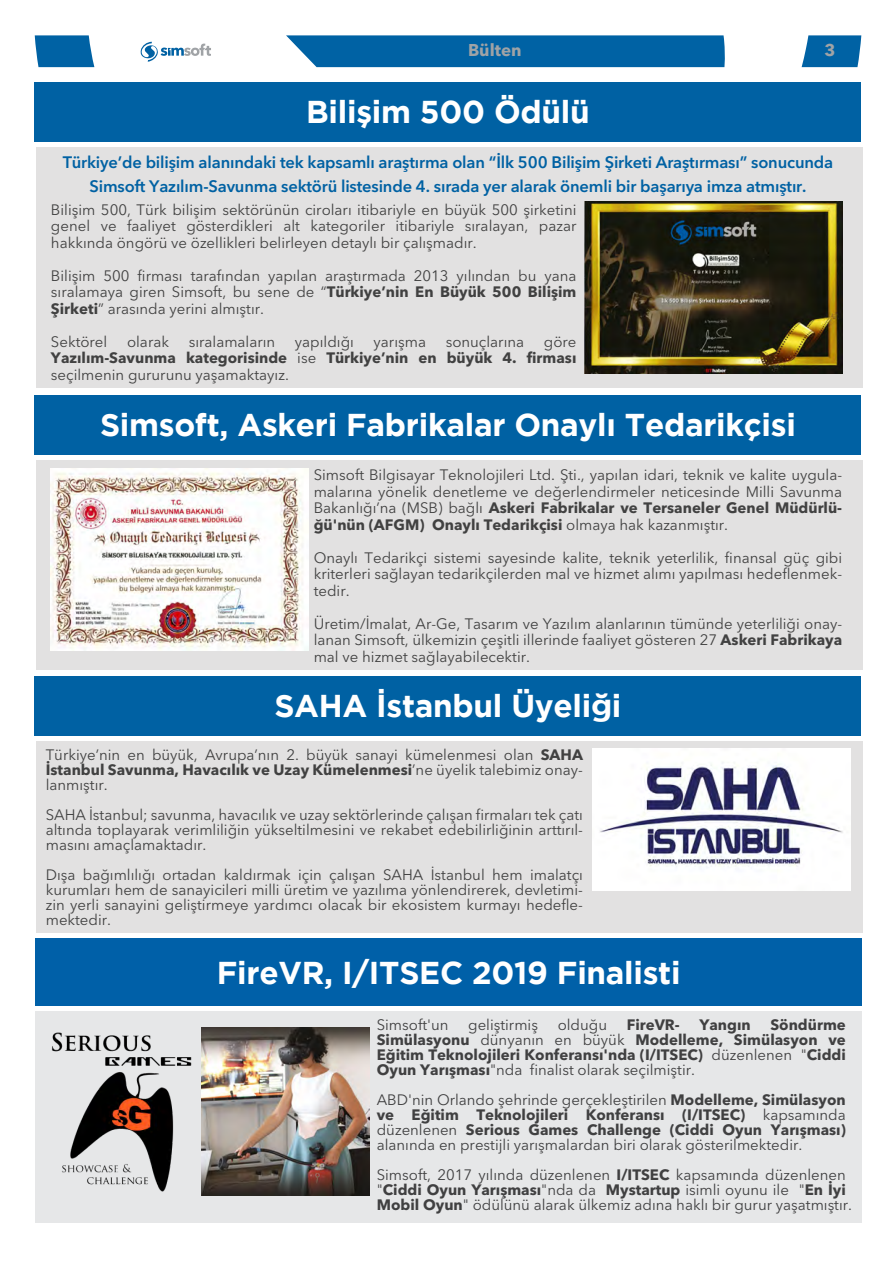
<style>
.page{position:relative;width:893px;height:1263px;background:#fff}
.page>*{position:absolute;margin:0;border:0;box-sizing:border-box;transform-origin:0 0}
.t1{font:700 31.5px "Gotham";letter-spacing:-.01em;color:#fff}
.t2{font:700 16.95px "Avenir Next LT Pro";color:#a0a3a6}
.t3{font:600 16.5px/24px "Avenir Next LT Pro";letter-spacing:-.01em;color:#0061a3;text-align:center}
.t4{font:15px/16.5px "Avenir Next LT Pro";color:#414141;text-align:justify}
.t5{font:15px/15px "Avenir Next LT Pro";color:#404041;text-align:justify}
.t6{font:700 15px/15px "Avenir Next LT Pro";color:#404041;text-align:justify}
.t7{font:700 15px/16.5px "Avenir Next LT Pro";color:#414141;text-align:justify}
.s1{font-weight:700}
.s2{font-weight:400}
</style>
<div class="page">
<div style="left:36px;top:147px;width:826px;height:241px;background:#e2e1e1"></div>
<svg style="left:35px;top:35px;width:59px;height:32px;background:#146eab"></svg>
<div style="left:286px;top:35px;width:439px;height:32px;background:#0062a4"></div>
<svg style="left:802px;top:35px;width:59px;height:32px;background:#1770ac"></svg>
<svg style="left:140px;top:42px;width:71px;height:20px"></svg>
<div style="left:35px;top:82px;width:826px;height:59px;background:#0061a3"></div>
<div style="left:36px;top:1011px;width:826px;height:212px;background:#e6e7e8"></div>
<div style="left:36px;top:938px;width:826px;height:68px;background:#0060a8"></div>
<img style="left:585px;top:202px;width:257px;height:171px">
<div style="left:36px;top:460px;width:826px;height:209px;background:#e2e1e1"></div>
<div style="left:35px;top:395px;width:826px;height:59px;background:#0061a3"></div>
<div style="left:36px;top:741px;width:826px;height:192px;background:#e2e1e1"></div>
<div style="left:35px;top:676px;width:826px;height:59px;background:#0061a3"></div>
<img style="left:51px;top:469px;width:257px;height:182px">
<img style="left:593px;top:749px;width:257px;height:141px">
<img style="left:51px;top:1032px;width:141px;height:160px">
<img style="left:201px;top:1027px;width:168px;height:168px">
<p class="t2" style="left:468px;top:39px;width:55px">Bülten</p>
<p class="t2" style="left:824px;top:39px;width:12px">3</p>
<h1 class="t1" style="left:306px;top:93px;width:285px">Bilişim 500 Ödülü</h1>
<p class="t3" style="left:63px;top:150px;width:772px">Türkiye’de bilişim alanındaki tek kapsamlı araştırma olan “İlk 500 Bilişim Şirketi Araştırması” sonucunda<br>Simsoft Yazılım-Savunma sektörü listesinde 4. sırada yer alarak önemli bir başarıya imza atmıştır.</p>
<p class="t4" style="left:51px;top:201px;width:527px">Bilişim 500, Türk bilişim sektörünün ciroları itibariyle en büyük 500 şirketini genel ve faaliyet gösterdikleri alt kategoriler itibariyle sıralayan, pazar hakkında öngörü ve özellikleri belirleyen detaylı bir çalışmadır.</p>
<p class="t4" style="left:51px;top:267px;width:527px">Bilişim 500 firması tarafından yapılan araştırmada 2013 yılından bu yana sıralamaya giren Simsoft, bu sene de “<span class="s1">Türkiye’nin En Büyük 500 Bilişim Şirketi</span>” arasında yerini almıştır.</p>
<p class="t4" style="left:51px;top:333px;width:58px">Sektörel</p>
<p class="t4" style="left:127px;top:333px;width:44px">olarak</p>
<p class="t4" style="left:189px;top:333px;width:88px">sıralamaların</p>
<p class="t4" style="left:295px;top:333px;width:60px">yapıldığı</p>
<p class="t4" style="left:374px;top:333px;width:54px">yarışma</p>
<p class="t4" style="left:446px;top:333px;width:80px">sonuçlarına</p>
<p class="t7" style="left:51px;top:333px;width:527px;text-indent:493px"><span class="s2">göre </span>Yazılım-Savunma kategorisinde <span class="s2">ise</span> Türkiye’nin en büyük 4. firması <span class="s2">seçilmenin gururunu yaşamaktayız.</span></p>
<h1 class="t1" style="left:100px;top:406px;width:697px">Simsoft, Askeri Fabrikalar Onaylı Tedarikçisi</h1>
<p class="t4" style="left:314px;top:466px;width:530px">Simsoft Bilgisayar Teknolojileri Ltd. Şti., yapılan idari, teknik ve kalite uygula&shy;malarına yönelik denetleme ve değerlendirmeler neticesinde Milli Savunma Bakanlığı’na (MSB) bağlı <span class="s1">Askeri Fabrikalar ve Tersaneler Genel Müdürlü&shy;ğü'nün (AFGM) Onaylı Tedarikçisi</span> olmaya hak kazanmıştır.</p>
<p class="t4" style="left:314px;top:549px;width:530px">Onaylı Tedarikçi sistemi sayesinde kalite, teknik yeterlilik, finansal güç gibi kriterleri sağlayan tedarikçilerden mal ve hizmet alımı yapılması hedeflenmek&shy;tedir.</p>
<p class="t4" style="left:314px;top:615px;width:530px">Üretim/İmalat, Ar-Ge, Tasarım ve Yazılım alanlarının tümünde yeterliliği onay&shy;lanan Simsoft, ülkemizin çeşitli illerinde faaliyet gösteren 27 <span class="s1">Askeri Fabrikaya </span>mal ve hizmet sağlayabilecektir.</p>
<h1 class="t1" style="left:274px;top:687px;width:349px">SAHA İstanbul Üyeliği</h1>
<p class="t4" style="left:46px;top:747px;width:539px;line-height:15px">Türkiye’nin en büyük, Avrupa’nın 2. büyük sanayi kümelenmesi olan <span class="s1">SAHA İstanbul Savunma, Havacılık ve Uzay Kümelenmesi</span>’ne üyelik talebimiz onay&shy;lanmıştır.</p>
<p class="t4" style="left:46px;top:807px;width:539px;line-height:15px">SAHA İstanbul; savunma, havacılık ve uzay sektörlerinde çalışan firmaları tek çatı altında toplayarak verimliliğin yükseltilmesini ve rekabet edebilirliğinin arttırıl&shy;masını amaçlamaktadır.</p>
<p class="t4" style="left:46px;top:867px;width:539px;line-height:15px">Dışa bağımlılığı ortadan kaldırmak için çalışan SAHA İstanbul hem imalatçı kurumları hem de sanayicileri milli üretim ve yazılıma yönlendirerek, devletimi&shy;zin yerli sanayini geliştirmeye yardımcı olacak bir ekosistem kurmayı hedefle&shy;mektedir.</p>
<h1 class="t1" style="left:217px;top:954px;width:465px">FireVR, I/ITSEC 2019 Finalisti</h1>
<p class="t5" style="left:377px;top:1017px;width:73px">Simsoft'un</p>
<p class="t5" style="left:468px;top:1017px;width:71px">geliştirmiş</p>
<p class="t5" style="left:558px;top:1017px;width:51px">olduğu</p>
<p class="t6" style="left:627px;top:1017px;width:55px">FireVR-</p>
<p class="t6" style="left:699px;top:1017px;width:53px">Yangın</p>
<p class="t6" style="left:377px;top:1017px;width:471px;text-indent:394px">Söndürme Simülasyonu <span class="s2">dünyanın en büyük</span> Modelleme, Simülasyon ve Eğitim Teknolojileri Konferansı'nda (I/ITSEC) <span class="s2">düzenlenen "</span>Ciddi Oyun Yarışması<span class="s2">"nda finalist olarak seçilmiştir.</span></p>
<p class="t5" style="left:377px;top:1092px;width:471px">ABD'nin Orlando şehrinde gerçekleştirilen <span class="s1">Modelleme, Simülasyon ve Eğitim Teknolojileri Konferansı (I/ITSEC)</span> kapsamında düzenlenen <span class="s1">Serious Games Challenge (Ciddi Oyun Yarışması) </span>alanında en prestijli yarışmalardan biri olarak gösterilmektedir.</p>
<p class="t5" style="left:377px;top:1167px;width:477px;text-align:left">Simsoft, 2017 yılında düzenlenen <span class="s1">I/ITSEC</span> kapsamında düzenlenen "<span class="s1">Ciddi Oyun Yarışması</span>"nda da <span class="s1">Mystartup</span> isimli oyunu ile "<span class="s1">En İyi<br>Mobil Oyun</span>" ödülünü alarak ülkemiz adına haklı bir gurur yaşatmıştır.</p>
</div>
